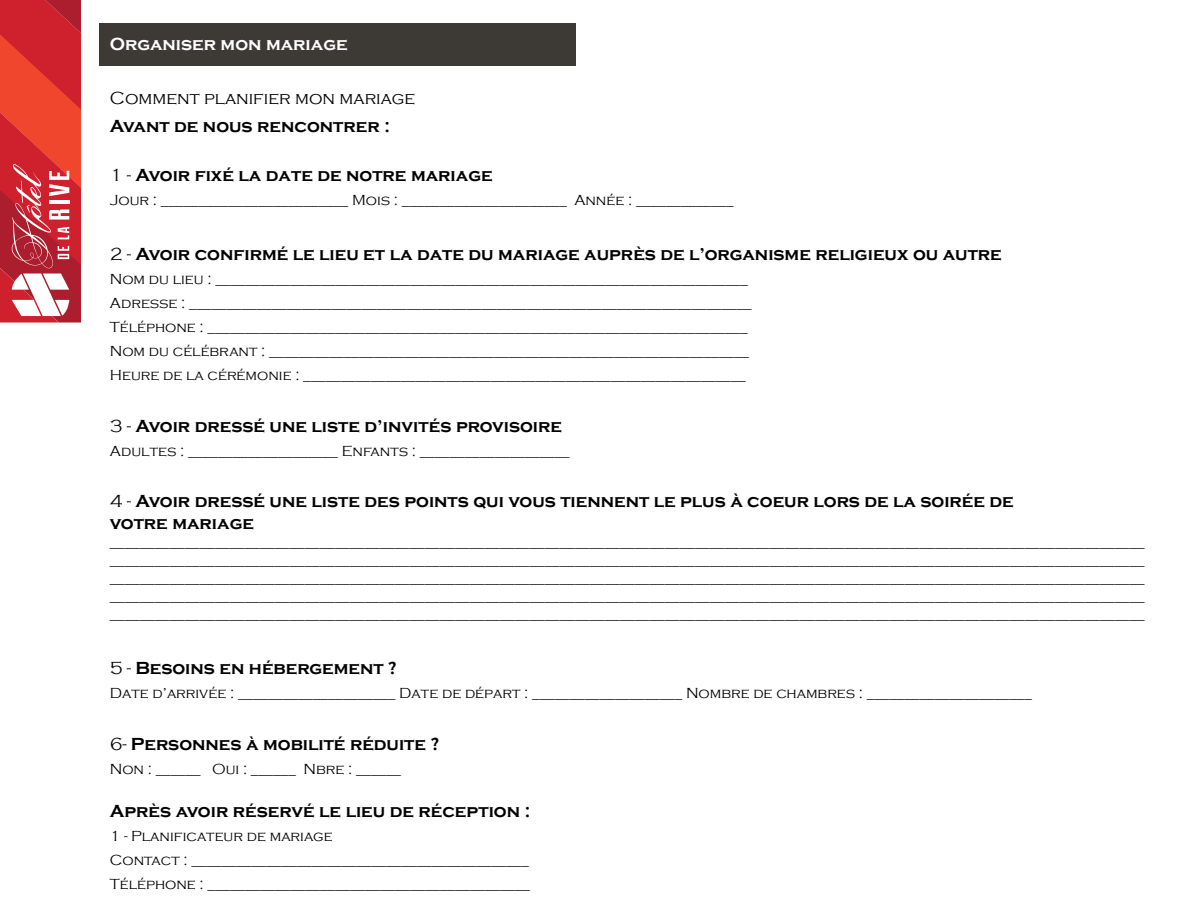
<style>
.page{position:relative;width:1188px;height:918px;background:#fff}
.page>*{position:absolute;margin:0;border:0;box-sizing:border-box;transform-origin:0 0}
.t1{font:700 18px/21.6px "Copperplate Gothic";color:#000}
.t2{font:300 18px "Copperplate Gothic";color:#000}
.t3{font:700 18px "Copperplate Gothic";color:#fff}
.t4{font:300 15px/24px "Copperplate Gothic";color:#000}
.s1{font-weight:300}
</style>
<div class="page">
<div style="left:99px;top:24px;width:477px;height:42px;background:#3d3934"></div>
<svg style="left:0;top:0;width:81px;height:323px;background:#d54245"></svg>
<p class="t3" style="left:110px;top:34px;width:239px">Organiser mon mariage</p>
<p class="t2" style="left:110px;top:88px;width:307px">Comment planifier mon mariage</p>
<p class="t1" style="left:110px;top:115px;width:282px">Avant de nous rencontrer :</p>
<p class="t1" style="left:110px;top:164px;width:384px"><span class="s1">1 -</span> Avoir fixé la date de notre mariage</p>
<p class="t4" style="left:110px;top:188px;width:625px">Jour : _________________________ Mois : ______________________ Année : _____________</p>
<p class="t1" style="left:110px;top:243px;width:894px"><span class="s1">2 -</span> Avoir confirmé le lieu et la date du mariage auprès de l’organisme religieux ou autre</p>
<p class="t4" style="left:110px;top:267px;width:643px">Nom du lieu : _______________________________________________________________________ Adresse : ___________________________________________________________________________ Téléphone : ________________________________________________________________________ Nom du célébrant : ________________________________________________________________ Heure de la cérémonie : ___________________________________________________________</p>
<p class="t1" style="left:110px;top:415px;width:454px"><span class="s1">3 -</span> Avoir dressé une liste d’invités provisoire</p>
<p class="t4" style="left:110px;top:439px;width:461px">Adultes : ____________________ Enfants : ____________________</p>
<p class="t1" style="left:110px;top:491px;width:906px"><span class="s1">4 -</span> Avoir dressé une liste des points qui vous tiennent le plus à coeur lors de la soirée de votre mariage</p>
<p class="t4" style="left:110px;top:533px;width:1037px;line-height:18px;text-align:justify">__________________________________________________________________________________________________________________________________________ __________________________________________________________________________________________________________________________________________ __________________________________________________________________________________________________________________________________________ __________________________________________________________________________________________________________________________________________ __________________________________________________________________________________________________________________________________________</p>
<p class="t1" style="left:110px;top:657px;width:289px"><span class="s1">5 -</span> Besoins en hébergement ?</p>
<p class="t4" style="left:110px;top:681px;width:924px">Date d’arrivée : _____________________ Date de départ : ____________________ Nombre de chambres : ______________________</p>
<p class="t1" style="left:110px;top:733px;width:331px"><span class="s1">6-</span> Personnes à mobilité réduite ?</p>
<p class="t4" style="left:110px;top:757px;width:293px">Non : ______ Oui : ______ Nbre : ______</p>
<p class="t1" style="left:110px;top:800px;width:422px">Après avoir réservé le lieu de réception :</p>
<p class="t4" style="left:110px;top:824px;width:422px">1 - Planificateur de mariage<br>Contact : _____________________________________________<br>Téléphone : ___________________________________________</p>
</div>
